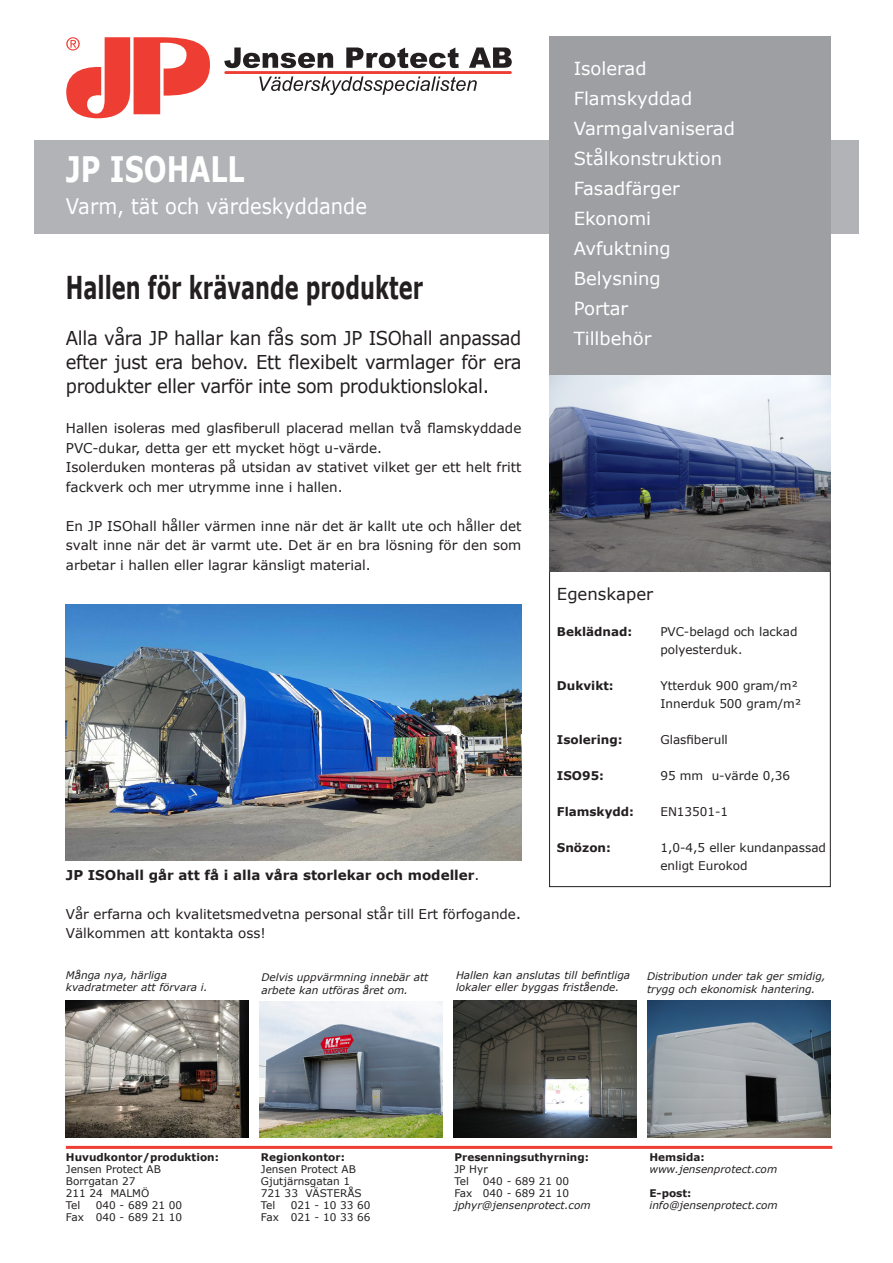
<style>
.page{position:relative;width:893px;height:1263px;background:#fff}
.page>*{position:absolute;margin:0;border:0;box-sizing:border-box;transform-origin:0 0}
.t1{font:700 35.1px "Verdana";color:#fff;scale:.77 1}
.t2{font:700 31.5px "Verdana";color:#231f20;scale:.67 1}
.t3{font:21.45px "Verdana";color:#fff;scale:.91 1}
.t4{font:19.05px/24px "Verdana";letter-spacing:-.02em;color:#231f20;text-align:justify;scale:.94 1}
.t5{font:18px "Verdana";color:#fff}
.t6{font:16.5px "Verdana";color:#231f20}
.t7{font:13.5px/19.5px "Verdana";color:#231f20}
.t8{font:700 13.5px "Verdana";color:#231f20}
.t9{font:12px/18px "Verdana";color:#231f20}
.t10{font:700 12px "Verdana";color:#231f20}
.t11{font:italic 10.5px/12.6px "Verdana";color:#231f20}
.t12{font:10.5px "Verdana";color:#231f20}
.t13{font:700 10.5px "Verdana";color:#231f20}
.s1{font-weight:400}
.s2{font-size:15px}
</style>
<div class="page">
<div style="left:34px;top:140px;width:825px;height:94px;background:#b2b3b7"></div>
<img style="left:66px;top:605px;width:455px;height:255px">
<svg style="left:66px;top:37px;width:144px;height:81px"></svg>
<svg style="left:224px;top:47px;width:288px;height:21px"></svg>
<svg style="left:259px;top:76px;width:218px;height:19px"></svg>
<hr style="left:224px;top:71px;width:288px;height:3px;background:#ee3e34">
<div style="left:549px;top:37px;width:282px;height:339px;background:#9d9fa2"></div>
<div style="left:549px;top:570px;width:282px;height:317px;border:1px solid #231f20"></div>
<img style="left:549px;top:376px;width:282px;height:195px">
<img style="left:454px;top:1000px;width:183px;height:137px">
<img style="left:66px;top:1000px;width:183px;height:137px">
<img style="left:260px;top:1002px;width:183px;height:135px">
<img style="left:648px;top:1001px;width:183px;height:136px">
<hr style="left:66px;top:1146px;width:766px;height:3px;background:#ee3e34">
<p class="t1" style="left:66px;top:144px;width:234px">JP ISOHALL</p>
<p class="t3" style="left:66px;top:191px;width:332px">Varm, tät och värdeskyddande</p>
<p class="t2" style="left:66px;top:265px;width:535px">Hallen för krävande produkter</p>
<p class="t4" style="left:66px;top:326px;width:486px">Alla våra JP hallar kan fås som JP ISOhall anpassad efter just era behov. Ett flexibelt varmlager för era produkter eller varför inte som produktionslokal.</p>
<p class="t7" style="left:66px;top:419px;width:457px">Hallen isoleras med glasfiberull placerad mellan två flamskyddade<br>PVC-dukar, detta ger ett mycket högt u-värde.</p>
<p class="t7" style="left:66px;top:458px;width:457px">Isolerduken monteras på utsidan av stativet vilket ger ett helt fritt fackverk och mer utrymme inne i hallen.</p>
<p class="t7" style="left:66px;top:516px;width:457px;text-align:justify">En JP ISOhall håller värmen inne när det är kallt ute och håller det svalt inne när det är varmt ute. Det är en bra lösning för den som arbetar i hallen eller lagrar känsligt material.</p>
<p class="t8" style="left:66px;top:865px;width:415px">JP ISOhall går att få i alla våra storlekar och modeller<span class="s1">.</span></p>
<p class="t7" style="left:66px;top:904px;width:457px">Vår erfarna och kvalitetsmedvetna personal står till Ert förfogande<span class="s2">.<br></span>Välkommen att kontakta oss!</p>
<p class="t5" style="left:574px;top:56px;width:74px">Isolerad</p>
<p class="t5" style="left:574px;top:86px;width:120px">Flamskyddad</p>
<p class="t5" style="left:574px;top:116px;width:163px">Varmgalvaniserad</p>
<p class="t5" style="left:574px;top:146px;width:150px">Stålkonstruktion</p>
<p class="t5" style="left:574px;top:176px;width:108px">Fasadfärger</p>
<p class="t5" style="left:574px;top:206px;width:79px">Ekonomi</p>
<p class="t5" style="left:574px;top:236px;width:98px">Avfuktning</p>
<p class="t5" style="left:574px;top:266px;width:88px">Belysning</p>
<p class="t5" style="left:574px;top:296px;width:56px">Portar</p>
<p class="t5" style="left:574px;top:326px;width:79px">Tillbehör</p>
<p class="t6" style="left:557px;top:583px;width:98px">Egenskaper</p>
<p class="t10" style="left:557px;top:623px;width:77px">Beklädnad:</p>
<p class="t9" style="left:660px;top:623px;width:139px">PVC-belagd och lackad</p>
<p class="t9" style="left:660px;top:641px;width:84px">polyesterduk.</p>
<p class="t10" style="left:557px;top:677px;width:58px">Dukvikt:</p>
<p class="t9" style="left:660px;top:677px;width:142px">Ytterduk 900 gram/m²<br>Innerduk 500 gram/m²</p>
<p class="t10" style="left:557px;top:731px;width:67px">Isolering:</p>
<p class="t9" style="left:660px;top:731px;width:69px">Glasfiberull</p>
<p class="t10" style="left:557px;top:767px;width:49px">ISO95:</p>
<p class="t9" style="left:660px;top:767px;width:131px">95 mm u-värde 0,36</p>
<p class="t10" style="left:557px;top:803px;width:79px">Flamskydd:</p>
<p class="t9" style="left:660px;top:803px;width:69px">EN13501-1</p>
<p class="t10" style="left:557px;top:839px;width:56px">Snözon:</p>
<p class="t9" style="left:660px;top:839px;width:167px">1,0-4,5 eller kundanpassad enligt Eurokod</p>
<p class="t11" style="left:66px;top:969px;width:103px">Många nya, härliga</p>
<p class="t11" style="left:66px;top:981px;width:143px">kvadratmeter att förvara i.</p>
<p class="t11" style="left:456px;top:969px;width:176px">Hallen kan anslutas till befintliga lokaler eller byggas fristående.</p>
<p class="t11" style="left:261px;top:971px;width:168px">Delvis uppvärmning innebär att arbete kan utföras året om.</p>
<p class="t11" style="left:647px;top:970px;width:180px">Distribution under tak ger smidig, trygg och ekonomisk hantering.</p>
<p class="t13" style="left:66px;top:1149px;width:155px">Huvudkontor/produktion:</p>
<p class="t13" style="left:261px;top:1149px;width:85px">Regionkontor:</p>
<p class="t13" style="left:454px;top:1149px;width:136px">Presenningsuthyrning:</p>
<p class="t13" style="left:649px;top:1149px;width:57px">Hemsida:</p>
<p class="t12" style="left:66px;top:1161px;width:97px">Jensen Protect AB</p>
<p class="t12" style="left:261px;top:1161px;width:97px">Jensen Protect AB</p>
<p class="t12" style="left:454px;top:1161px;width:35px">JP Hyr</p>
<p class="t11" style="left:649px;top:1162px;width:129px">www.jensenprotect.com</p>
<p class="t12" style="left:66px;top:1173px;width:71px">Borrgatan 27</p>
<p class="t12" style="left:261px;top:1173px;width:91px">Gjutjärnsgatan 1</p>
<p class="t12" style="left:454px;top:1173px;width:16px">Tel</p>
<p class="t12" style="left:483px;top:1173px;width:88px">040 - 689 21 00</p>
<p class="t12" style="left:66px;top:1185px;width:85px">211 24 MALMÖ</p>
<p class="t12" style="left:261px;top:1185px;width:102px">721 33 VÄSTERÅS</p>
<p class="t12" style="left:454px;top:1185px;width:116px">Fax 040 - 689 21 10</p>
<p class="t13" style="left:649px;top:1185px;width:44px">E-post:</p>
<p class="t12" style="left:66px;top:1197px;width:16px">Tel</p>
<p class="t12" style="left:96px;top:1197px;width:88px">040 - 689 21 00</p>
<p class="t12" style="left:261px;top:1197px;width:16px">Tel</p>
<p class="t12" style="left:291px;top:1197px;width:81px">021 - 10 33 60</p>
<p class="t11" style="left:454px;top:1198px;width:138px">jphyr@jensenprotect.com</p>
<p class="t11" style="left:649px;top:1198px;width:130px">info@jensenprotect.com</p>
<p class="t12" style="left:66px;top:1209px;width:118px">Fax 040 - 689 21 10</p>
<p class="t12" style="left:261px;top:1209px;width:111px">Fax 021 - 10 33 66</p>
</div>
